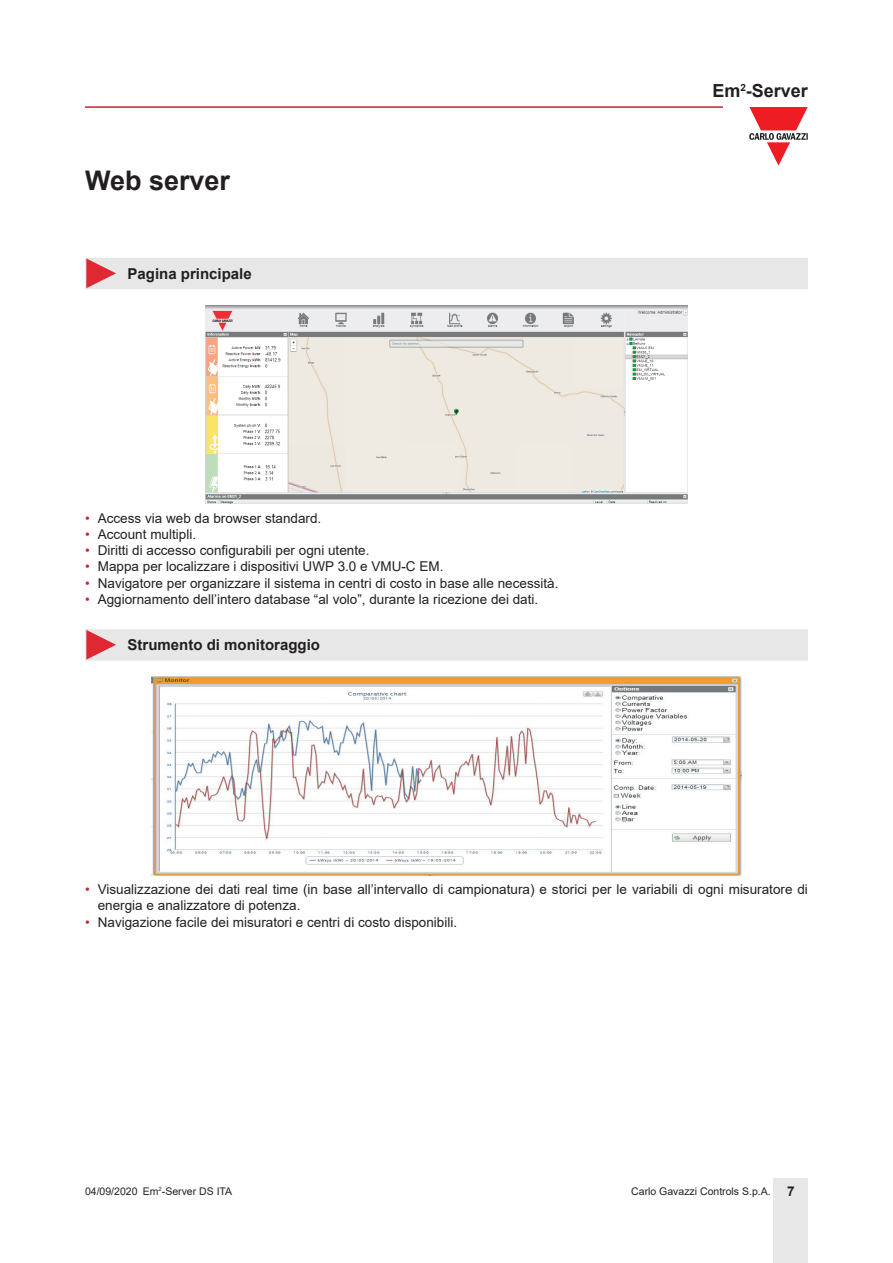
<style>
.page{position:relative;width:893px;height:1263px;background:#fff}
.page>*{position:absolute;margin:0;border:0;box-sizing:border-box;transform-origin:0 0}
.Titolo01{font:700 27px "Arial";color:#231f20}
.t1{font:700 18px "Arial";color:#231f20}
.Titolo03{font:700 15px "Arial";color:#231f20}
.t2{font:13.5px/16.2px "Arial";color:#231f20}
.t3{font:10.5px "Arial";color:#231f20}
.s1{color:#c42633}
.s2{font-weight:700;font-size:13.5px}
</style>
<div class="page">
<hr style="left:85px;top:106px;width:638px;height:2px;background:#c42633">
<div style="left:774px;top:1178px;width:34px;height:85px;background:#e7e7e8"></div>
<svg style="left:749px;top:107px;width:59px;height:59px"></svg>
<div style="left:85px;top:258px;width:723px;height:31px;background:#e7e7e8"></div>
<img style="left:205px;top:305px;width:482px;height:199px">
<div style="left:85px;top:629px;width:723px;height:32px;background:#e7e7e8"></div>
<img style="left:151px;top:677px;width:591px;height:198px">
<p class="Titolo01" style="left:85px;top:161px;width:147px">Web server</p>
<p class="Titolo03" style="left:128px;top:263px;width:126px">Pagina principale</p>
<p class="t2" style="left:85px;top:510px;width:238px"><span class="s1">•</span> Access via web da browser standard.</p>
<p class="t2" style="left:85px;top:526px;width:113px"><span class="s1">•</span> Account multipli.</p>
<p class="t2" style="left:85px;top:542px;width:286px"><span class="s1">•</span> Diritti di accesso configurabili per ogni utente.</p>
<p class="t2" style="left:85px;top:558px;width:360px"><span class="s1">•</span> Mappa per localizzare i dispositivi UWP 3.0 e VMU-C EM.</p>
<p class="t2" style="left:85px;top:575px;width:475px"><span class="s1">•</span> Navigatore per organizzare il sistema in centri di costo in base alle necessità.</p>
<p class="t2" style="left:85px;top:591px;width:455px"><span class="s1">•</span> Aggiornamento dell’intero database “al volo”, durante la ricezione dei dati.</p>
<p class="Titolo03" style="left:128px;top:634px;width:194px">Strumento di monitoraggio</p>
<h2 class="t1" style="left:712px;top:78px;width:97px">Em<sup>2</sup>-Server</h2>
<p class="t2" style="left:98px;top:881px;width:712px;text-indent:-13px"><span class="s1">•</span> Visualizzazione dei dati real time (in base all’intervallo di campionatura) e storici per le variabili di ogni misuratore di energia e analizzatore di potenza.</p>
<p class="t2" style="left:85px;top:914px;width:374px"><span class="s1">•</span> Navigazione facile dei misuratori e centri di costo disponibili.</p>
<p class="t3" style="left:85px;top:1183px;width:54px">04/09/2020</p>
<p class="t3" style="left:143px;top:1183px;width:91px">Em<sup>2</sup>-Server DS ITA</p>
<p class="t3" style="left:631px;top:1183px;width:165px">Carlo Gavazzi Controls S.p.A. <span class="s2">7</span></p>
</div>
